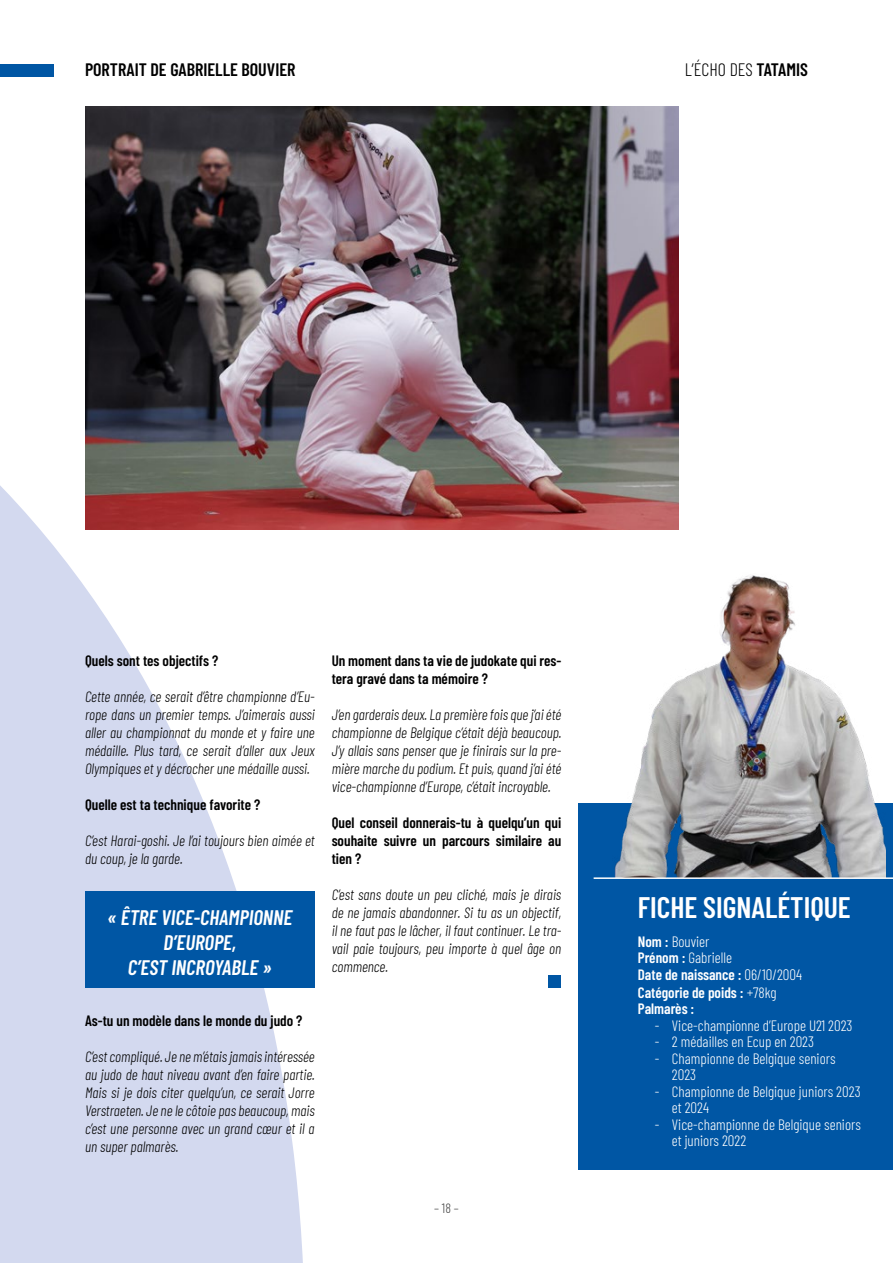
<style>
.page{position:relative;width:893px;height:1263px;background:#fff}
.page>*{position:absolute;margin:0;border:0;box-sizing:border-box;transform-origin:0 0}
.t1{font:600 29.7px "Barlow Condensed";color:#fff}
.t2{font:italic 600 21px/25.2px "Barlow Condensed";color:#fff;text-align:center}
.t3{font:600 18px "Barlow Condensed";color:#000}
.t4{font:300 18px "Barlow Condensed";color:#000}
.t5{font:italic 300 15px/18px "Barlow Condensed";color:#000;text-align:justify}
.t6{font:600 15px/18px "Barlow Condensed";color:#000}
.t7{font:300 15px/16.5px "Barlow Condensed";color:#fff}
.t8{font:600 15px/16.5px "Barlow Condensed";color:#fff}
.t9{font:300 13.5px "Barlow Condensed";color:#000}
.s1{font-weight:600}
.s2{font-weight:300}
</style>
<div class="page">
<svg style="left:0;top:485px;width:303px;height:778px;fill:#d3d9ef"></svg>
<div style="left:0;top:64px;width:53px;height:13px;background:#0056a4"></div>
<div style="left:578px;top:804px;width:315px;height:366px;background:#0056a4"></div>
<div style="left:549px;top:975px;width:12px;height:13px;background:#0056a4"></div>
<img style="left:607px;top:575px;width:278px;height:302px">
<hr style="left:594px;top:877px;width:299px;height:2px;background:#fff">
<div style="left:85px;top:891px;width:230px;height:97px;background:#0056a4"></div>
<img style="left:85px;top:106px;width:593px;height:424px">
<p class="t3" style="left:85px;top:57px;width:212px">PORTRAIT DE GABRIELLE BOUVIER</p>
<p class="t4" style="left:685px;top:57px;width:124px">L’ÉCHO DES <span class="s1">TATAMIS</span></p>
<p class="t6" style="left:85px;top:651px;width:135px">Quels sont tes objectifs ?</p>
<p class="t5" style="left:85px;top:687px;width:231px">Cette année, ce serait d’être championne d’Eu&shy;rope dans un premier temps. J’aimerais aussi aller au championnat du monde et y faire une médaille. Plus tard, ce serait d’aller aux Jeux Olympiques et y décrocher une médaille aussi.</p>
<p class="t6" style="left:85px;top:795px;width:177px">Quelle est ta technique favorite ?</p>
<p class="t5" style="left:85px;top:831px;width:231px">C’est Harai-goshi. Je l’ai toujours bien aimée et du coup, je la garde.</p>
<h2 class="t2" style="left:107px;top:903px;width:187px">« ÊTRE VICE-CHAMPIONNE<br>D’EUROPE,<br>C’EST INCROYABLE »</h2>
<p class="t6" style="left:85px;top:1011px;width:219px">As-tu un modèle dans le monde du judo ?</p>
<p class="t5" style="left:85px;top:1047px;width:231px">C’est compliqué. Je ne m’étais jamais intéressée au judo de haut niveau avant d’en faire partie.<br>Mais si je dois citer quelqu’un, ce serait Jorre Verstraeten. Je ne le côtoie pas beaucoup, mais c’est une personne avec un grand cœur et il a un super palmarès.</p>
<p class="t6" style="left:332px;top:651px;width:231px">Un moment dans ta vie de judokate qui res&shy;tera gravé dans ta mémoire ?</p>
<p class="t5" style="left:332px;top:705px;width:231px">J’en garderais deux. La première fois que j’ai été championne de Belgique c’était déjà beaucoup.<br>J’y allais sans penser que je finirais sur la pre&shy;mière marche du podium. Et puis, quand j’ai été vice-championne d’Europe, c’était incroyable.</p>
<p class="t6" style="left:332px;top:813px;width:231px;text-align:justify">Quel conseil donnerais-tu à quelqu’un qui souhaite suivre un parcours similaire au tien ?</p>
<p class="t5" style="left:332px;top:885px;width:231px">C’est sans doute un peu cliché, mais je dirais de ne jamais abandonner. Si tu as un objectif, il ne faut pas le lâcher, il faut continuer. Le tra&shy;vail paie toujours, peu importe à quel âge on commence.</p>
<h1 class="t1" style="left:638px;top:886px;width:214px">FICHE SIGNALÉTIQUE</h1>
<p class="t8" style="left:638px;top:932px;width:166px">Nom : <span class="s2">Bouvier<br></span>Prénom : <span class="s2">Gabrielle<br></span>Date de naissance : <span class="s2">06/10/2004</span></p>
<p class="t8" style="left:638px;top:983px;width:140px">Catégorie de poids : <span class="s2">+78kg<br></span>Palmarès :</p>
<p class="t7" style="left:655px;top:1016px;width:199px">- Vice-championne d’Europe U21 2023</p>
<p class="t7" style="left:655px;top:1032px;width:161px">- 2 médailles en Ecup en 2023</p>
<p class="t7" style="left:672px;top:1049px;width:165px;text-indent:-17px">- Championne de Belgique seniors<br>2023</p>
<p class="t7" style="left:672px;top:1082px;width:190px;text-indent:-17px">- Championne de Belgique juniors 2023 et 2024</p>
<p class="t7" style="left:672px;top:1115px;width:190px;text-indent:-17px">- Vice-championne de Belgique seniors et juniors 2022</p>
<p class="t9" style="left:434px;top:1198px;width:26px">– 18 –</p>
</div>
